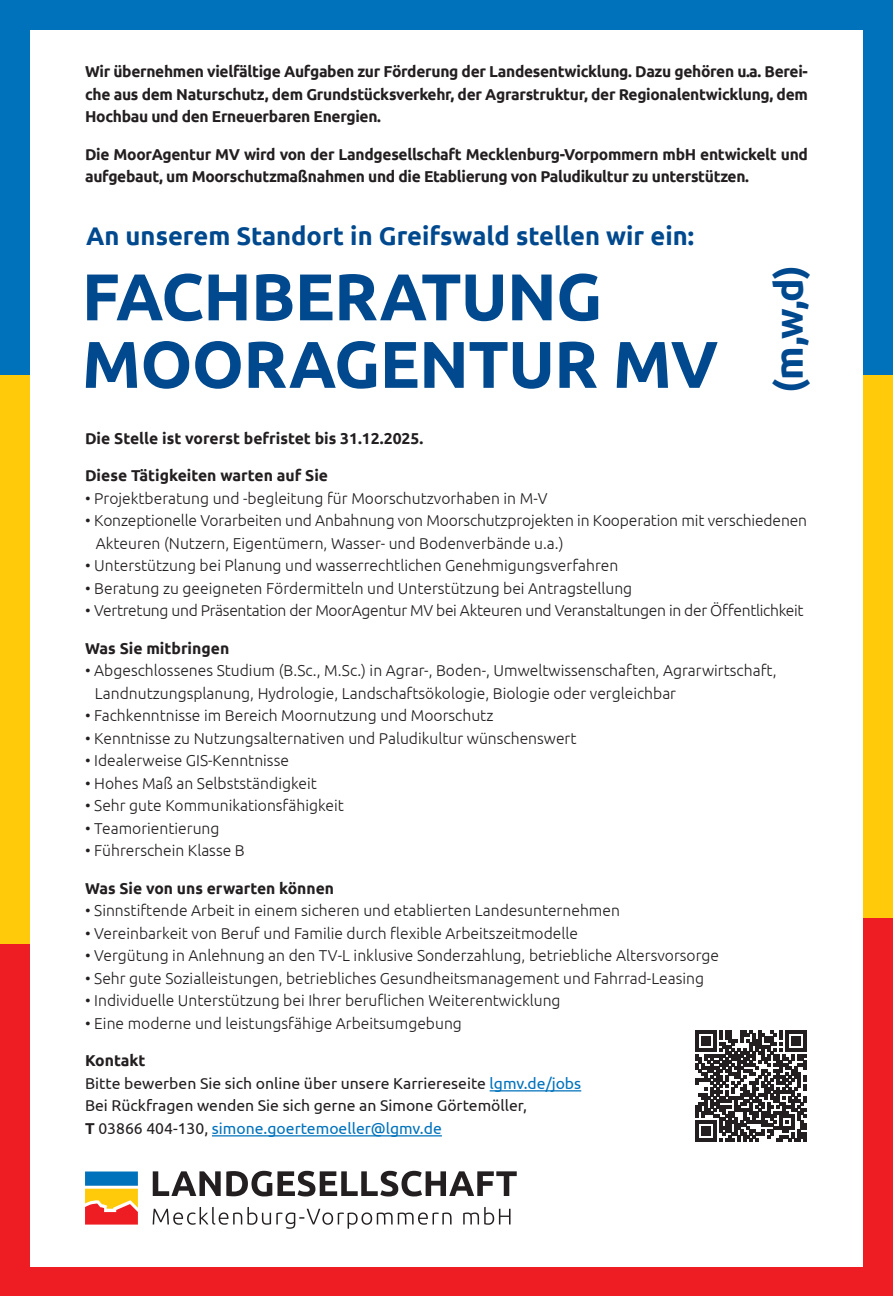
<style>
.page{position:relative;width:893px;height:1297px;background:#fff}
.page>*{position:absolute;margin:0;border:0;box-sizing:border-box;transform-origin:0 0}
.t1{font:700 66px/67.5px "Ubuntu";letter-spacing:-.01em;color:#01498e}
.t2{font:700 39px "Ubuntu";color:#01498e}
.t3{font:700 25.5px "Ubuntu";color:#01498e}
.t4{font:300 15.75px/22.5px "Ubuntu";color:#231f20}
.t5{font:700 15.75px/22.5px "Ubuntu";letter-spacing:-.02em;color:#231f20;text-align:justify}
.t6{font:15.75px/22.5px "Ubuntu";color:#231f20}
.t7{font:700 15.75px "Ubuntu";color:#231f20}
.t8{font:300 15.75px "Ubuntu";letter-spacing:-.02em;color:#231f20}
.s1{font-weight:700}
.s2{color:#0072bc}
</style>
<div class="page">
<hr style="left:490px;top:1090px;width:91px;height:1px;background:#0072bc">
<hr style="left:212px;top:1135px;width:230px;height:1px;background:#0072bc">
<svg style="left:85px;top:1189px;width:53px;height:35px;background:#f67f31"></svg>
<div style="left:85px;top:1171px;width:53px;height:15px;background:#0072bc"></div>
<svg style="left:153px;top:1207px;width:357px;height:22px"></svg>
<svg style="left:153px;top:1171px;width:364px;height:25px"></svg>
<div style="left:0;top:0;width:884px;height:29px;background:#0072bc"></div>
<div style="left:0;top:158px;width:29px;height:924px;background:#feca0a"></div>
<div style="left:863px;top:158px;width:29px;height:924px;background:#feca0a"></div>
<div style="left:863px;top:918px;width:29px;height:375px;background:#ee1d23"></div>
<div style="left:0;top:1267px;width:893px;height:29px;background:#ee1d23"></div>
<div style="left:0;top:0;width:29px;height:375px;background:#0072bc"></div>
<div style="left:863px;top:0;width:29px;height:375px;background:#0072bc"></div>
<div style="left:0;top:944px;width:29px;height:349px;background:#ee1d23"></div>
<svg style="left:695px;top:1030px;width:111px;height:111px"></svg>
<p class="t5" style="left:85px;top:60px;width:724px">Wir übernehmen vielfältige Aufgaben zur Förderung der Landesentwicklung. Dazu gehören u.a. Berei&shy;che aus dem Naturschutz, dem Grundstücksverkehr, der Agrarstruktur, der Regionalentwicklung, dem Hochbau und den Erneuerbaren Energien.</p>
<p class="t5" style="left:85px;top:142px;width:724px">Die MoorAgentur MV wird von der Landgesellschaft Mecklenburg-Vorpommern mbH entwickelt und aufgebaut, um Moorschutzmaßnahmen und die Etablierung von Paludikultur zu unterstützen.</p>
<h3 class="t3" style="left:86px;top:220px;width:609px">An unserem Standort in Greifswald stellen wir ein:</h3>
<h1 class="t1" style="left:82px;top:262px;width:638px">FACHBERATUNG<br>MOORAGENTUR MV</h1>
<h2 class="t2" style="left:765px;top:393px;width:129px;rotate:-90deg">(m,w,d)</h2>
<p class="t7" style="left:85px;top:429px;width:340px">Die Stelle ist vorerst befristet bis 31.12.2025.</p>
<p class="t7" style="left:85px;top:466px;width:245px">Diese Tätigkeiten warten auf Sie</p>
<p class="t4" style="left:85px;top:487px;width:464px">• Projektberatung und -begleitung für Moorschutzvorhaben in M-V</p>
<p class="t4" style="left:96px;top:509px;width:713px;text-indent:-11px">• Konzeptionelle Vorarbeiten und Anbahnung von Moorschutzprojekten in Kooperation mit verschiedenen<br>Akteuren (Nutzern, Eigentümern, Wasser- und Bodenverbände u.a.)</p>
<p class="t4" style="left:85px;top:554px;width:535px">• Unterstützung bei Planung und wasserrechtlichen Genehmigungsverfahren</p>
<p class="t4" style="left:85px;top:577px;width:549px">• Beratung zu geeigneten Fördermitteln und Unterstützung bei Antragstellung</p>
<p class="t8" style="left:85px;top:601px;width:720px">• Vertretung und Präsentation der MoorAgentur MV bei Akteuren und Veranstaltungen in der Öffentlichkeit</p>
<p class="t7" style="left:85px;top:639px;width:146px">Was Sie mitbringen</p>
<p class="t4" style="left:95px;top:659px;width:683px;text-indent:-10px">• Abgeschlossenes Studium (B.Sc., M.Sc.) in Agrar-, Boden-, Umweltwissenschaften, Agrarwirtschaft,<br>Landnutzungsplanung, Hydrologie, Landschaftsökologie, Biologie oder vergleichbar</p>
<p class="t4" style="left:85px;top:704px;width:410px">• Fachkenntnisse im Bereich Moornutzung und Moorschutz</p>
<p class="t4" style="left:85px;top:727px;width:493px">• Kenntnisse zu Nutzungsalternativen und Paludikultur wünschenswert</p>
<p class="t4" style="left:85px;top:749px;width:205px">• Idealerweise GIS-Kenntnisse</p>
<p class="t4" style="left:85px;top:772px;width:233px">• Hohes Maß an Selbstständigkeit</p>
<p class="t4" style="left:85px;top:794px;width:260px">• Sehr gute Kommunikationsfähigkeit</p>
<p class="t4" style="left:85px;top:817px;width:136px">• Teamorientierung</p>
<p class="t4" style="left:85px;top:839px;width:161px">• Führerschein Klasse B</p>
<p class="t7" style="left:85px;top:879px;width:251px">Was Sie von uns erwarten können</p>
<p class="t4" style="left:85px;top:899px;width:536px">• Sinnstiftende Arbeit in einem sicheren und etablierten Landesunternehmen</p>
<p class="t4" style="left:85px;top:922px;width:494px">• Vereinbarkeit von Beruf und Familie durch flexible Arbeitszeitmodelle</p>
<p class="t4" style="left:85px;top:944px;width:636px">• Vergütung in Anlehnung an den TV-L inklusive Sonderzahlung, betriebliche Altersvorsorge</p>
<p class="t4" style="left:85px;top:967px;width:621px">• Sehr gute Sozialleistungen, betriebliches Gesundheitsmanagement und Fahrrad-Leasing</p>
<p class="t4" style="left:85px;top:989px;width:477px">• Individuelle Unterstützung bei Ihrer beruflichen Weiterentwicklung</p>
<p class="t4" style="left:85px;top:1012px;width:378px">• Eine moderne und leistungsfähige Arbeitsumgebung</p>
<p class="t6" style="left:85px;top:1049px;width:498px"><span class="s1">Kontakt<br></span>Bitte bewerben Sie sich online über unsere Karriereseite <span class="s2">lgmv.de/jobs </span>Bei Rückfragen wenden Sie sich gerne an Simone Görtemöller,<br><span class="s1">T</span> 03866 404-130, <span class="s2">simone.goertemoeller@lgmv.de</span></p>
</div>
